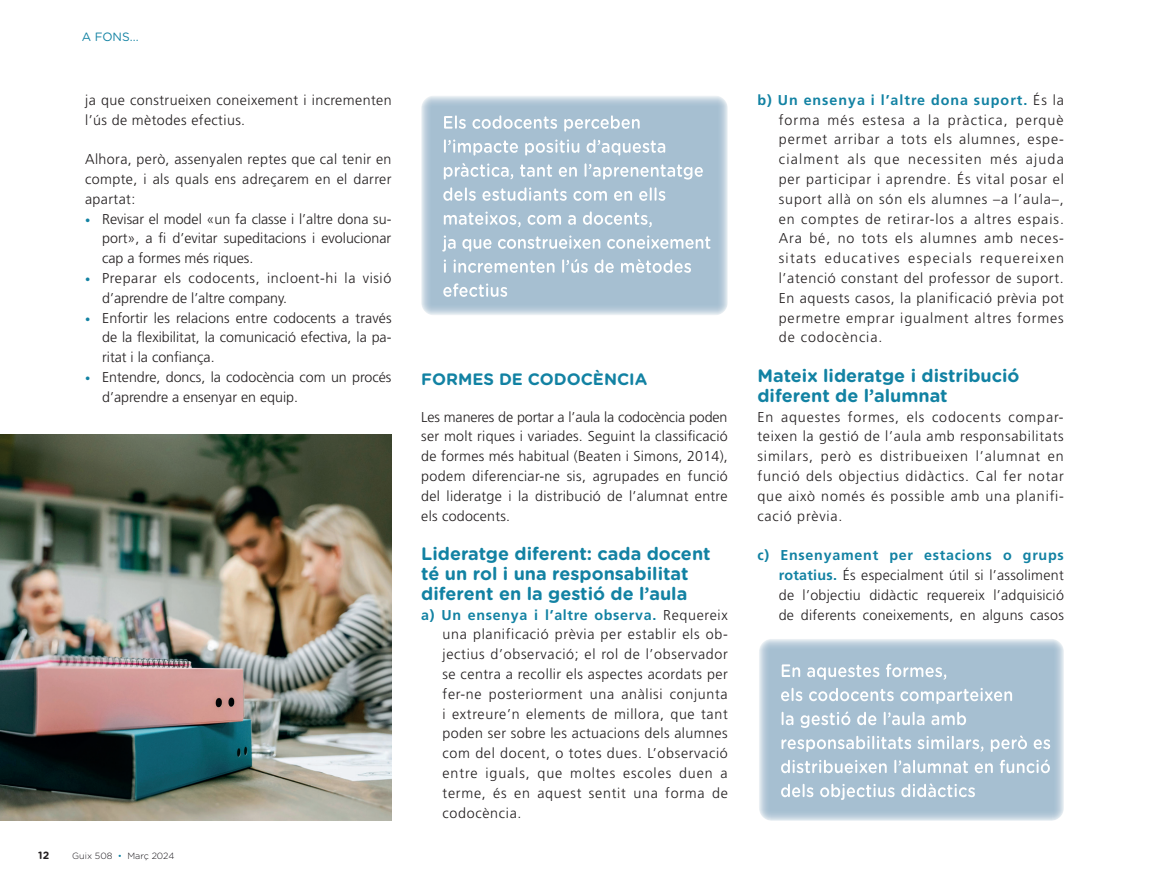
<style>
.page{position:relative;width:1149px;height:893px;background:#fff}
.page>*{position:absolute;margin:0;border:0;box-sizing:border-box;transform-origin:0 0}
.t1{font:700 18px/19.8px "Gotham Rounded";color:#1282a3}
.t2{font:700 16.5px "Gotham Rounded";color:#1282a3}
.t3{font:300 14.25px/19.8px "Frutiger LT Std";letter-spacing:.025em;color:#231f20;text-align:justify}
.t4{font:300 14.25px/19.8px "Frutiger LT Std";letter-spacing:.045em;color:#231f20}
.t5{font:300 14.25px/19.8px "Frutiger LT Std";color:#231f20}
.t6{font:12px "Gotham Rounded";color:#1282a3}
.t7{font:700 10.5px "Gotham Rounded";color:#231f20}
.t8{font:300 9px "Gotham Rounded";color:#171419}
.s1{font-size:10.5px;color:#1282a3}
.s2{color:#1282a3}
.s3{font-weight:700;color:#1282a3}
</style>
<div class="page">
<img style="left:421px;top:96px;width:306px;height:219px">
<img style="left:442px;top:115px;width:198px;height:17px">
<img style="left:444px;top:139px;width:222px;height:17px">
<img style="left:443px;top:163px;width:260px;height:17px">
<img style="left:443px;top:187px;width:223px;height:14px">
<img style="left:443px;top:211px;width:209px;height:16px">
<img style="left:442px;top:235px;width:269px;height:17px">
<img style="left:443px;top:259px;width:248px;height:14px">
<img style="left:443px;top:283px;width:65px;height:14px">
<img style="left:759px;top:639px;width:304px;height:182px">
<img style="left:781px;top:664px;width:166px;height:16px">
<img style="left:780px;top:688px;width:232px;height:16px">
<img style="left:781px;top:711px;width:185px;height:17px">
<img style="left:781px;top:735px;width:269px;height:17px">
<img style="left:780px;top:759px;width:270px;height:14px">
<img style="left:780px;top:783px;width:194px;height:17px">
<img style="left:0;top:435px;width:391px;height:385px">
<p class="t6" style="left:82px;top:28px;width:58px">A FONS...</p>
<p class="t3" style="left:85px;top:90px;width:308px">ja que construeixen coneixement i incrementen l’ús de mètodes efectius.</p>
<p class="t3" style="left:85px;top:150px;width:308px">Alhora, però, assenyalen reptes que cal tenir en compte, i als quals ens adreçarem en el darrer apartat:</p>
<p class="t3" style="left:102px;top:209px;width:291px;text-indent:-17px"><span class="s1">•</span> Revisar el model «un fa classe i l’altre dona su&shy;port», a fi d’evitar supeditacions i evolucionar cap a formes més riques.</p>
<p class="t4" style="left:102px;top:268px;width:290px;text-indent:-17px"><span class="s1">•</span> Preparar els codocents, incloent-hi la visió d’aprendre de l’altre company.</p>
<p class="t3" style="left:102px;top:308px;width:291px;text-indent:-17px"><span class="s1">•</span> Enfortir les relacions entre codocents a través de la flexibilitat, la comunicació efectiva, la pa&shy;ritat i la confiança.</p>
<p class="t5" style="left:102px;top:367px;width:291px;text-indent:-17px"><span class="s1">•</span> Entendre, doncs, la codocència com un procés d’aprendre a ensenyar en equip.</p>
<p class="t7" style="left:38px;top:848px;width:12px">12</p>
<p class="t8" style="left:72px;top:850px;width:103px">Guix 508 <span class="s2">•</span> Març 2024</p>
<p class="t2" style="left:421px;top:367px;width:227px">FORMES DE CODOCÈNCIA</p>
<p class="t3" style="left:421px;top:407px;width:308px">Les maneres de portar a l’aula la codocència poden ser molt riques i variades. Seguint la classificació de formes més habitual (Beaten i Simons, 2014), podem diferenciar-ne sis, agrupades en funció del lideratge i la distribució de l’alumnat entre els codocents.</p>
<p class="t1" style="left:421px;top:543px;width:291px">Lideratge diferent: cada docent té un rol i una responsabilitat diferent en la gestió de l’aula</p>
<p class="t3" style="left:442px;top:605px;width:287px;text-indent:-21px"><span class="s3">a) Un ensenya i l’altre observa.</span> Requereix una planificació prèvia per establir els ob&shy;jectius d’observació; el rol de l’observador se centra a recollir els aspectes acordats per fer-ne posteriorment una anàlisi conjunta i extreure’n elements de millora, que tant poden ser sobre les actuacions dels alumnes com del docent, o totes dues. L’observació entre iguals, que moltes escoles duen a terme, és en aquest sentit una forma de codocència.</p>
<p class="t3" style="left:778px;top:90px;width:287px;text-indent:-21px"><span class="s3">b) Un ensenya i l’altre dona suport.</span> És la forma més estesa a la pràctica, perquè permet arribar a tots els alumnes, espe&shy;cialment als que necessiten més ajuda per participar i aprendre. És vital posar el suport allà on són els alumnes –a l’aula–, en comptes de retirar-los a altres espais.<br>Ara bé, no tots els alumnes amb neces&shy;sitats educatives especials requereixen l’atenció constant del professor de suport.<br>En aquests casos, la planificació prèvia pot permetre emprar igualment altres formes de codocència.</p>
<p class="t1" style="left:757px;top:365px;width:263px">Mateix lideratge i distribució diferent de l’alumnat</p>
<p class="t3" style="left:757px;top:407px;width:308px">En aquestes formes, els codocents compar&shy;teixen la gestió de l’aula amb responsabilitats similars, però es distribueixen l’alumnat en funció dels objectius didàctics. Cal fer notar que això només és possible amb una planifi&shy;cació prèvia.</p>
<p class="t3" style="left:778px;top:546px;width:287px;text-indent:-21px"><span class="s3">c) Ensenyament per estacions o grups rotatius.</span> És especialment útil si l’assoliment de l’objectiu didàctic requereix l’adquisició de diferents coneixements, en alguns casos</p>
</div>
